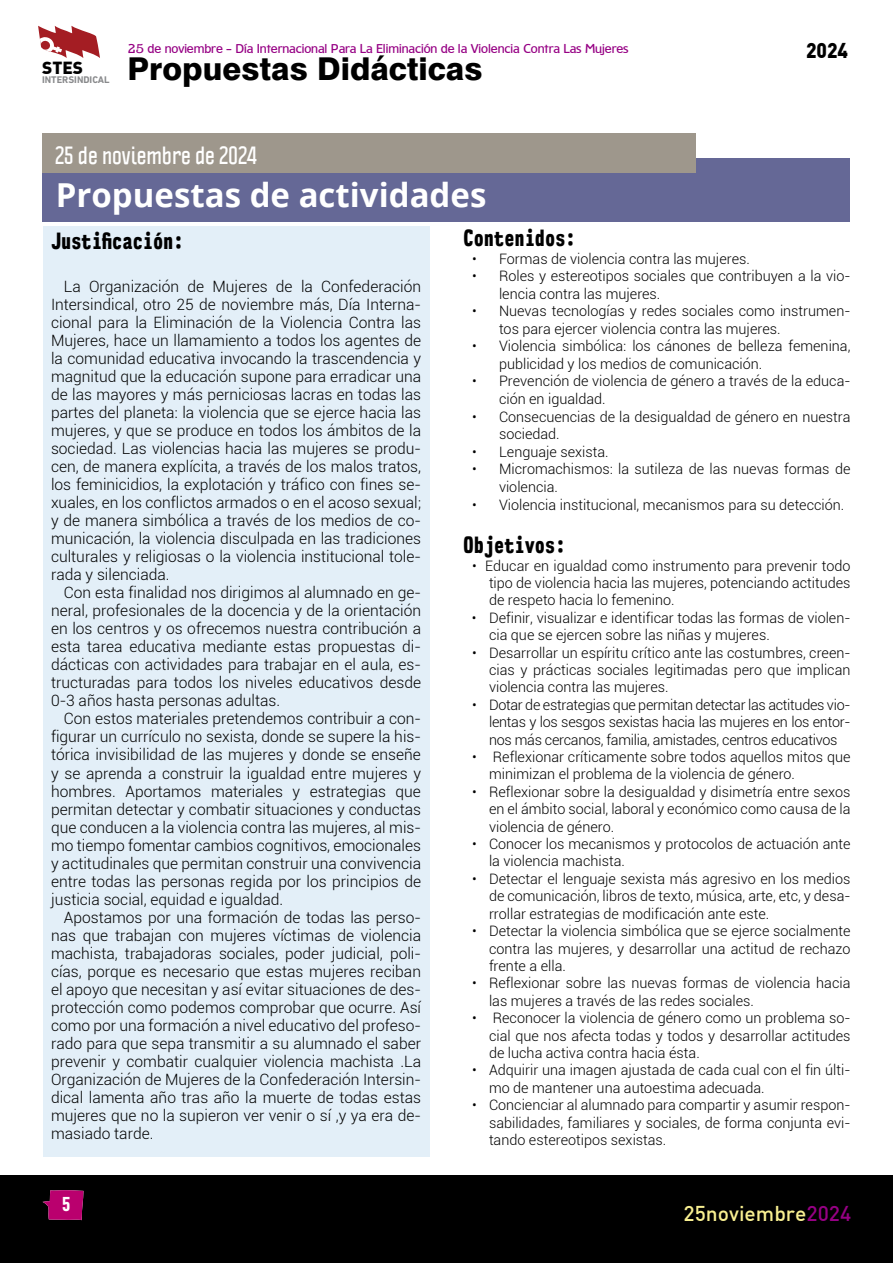
<style>
.page{position:relative;width:893px;height:1263px;background:#fff}
.page>*{position:absolute;margin:0;border:0;box-sizing:border-box;transform-origin:0 0}
.t1{font:700 33px "Open Sans";color:#fff}
.t2{font:800 31.5px "Swiss 721 BT";color:#000}
.t3{font:700 22.8px "Politica";color:#fff}
.t4{font:21px "NK57 Monospace Cd Eb";color:#000}
.t5{font:500 21px "DIN";color:#f8ef91}
.t6{font:21px "DIN Black";color:#000;scale:.9 1}
.t7{font:20.4px "D DIN Condensed Bold";color:#fff}
.t8{font:17.1px "DIN Black";color:#000}
.t9{font:300 15.6px/18px "Roboto";color:#000;text-align:justify}
.t10{font:300 14.4px/17.4px "Roboto";color:#000}
.t11{font:12.15px "TF Maltby Antique";color:#960084;scale:1.11 1}
.t12{font:700 9.75px "DIN Next LT Pro";color:#898a8c}
.s1{color:#960084}
</style>
<div class="page">
<svg style="left:38px;top:26px;width:62px;height:32px"></svg>
<div style="left:0;top:1175px;width:893px;height:88px;background:#000"></div>
<svg style="left:43px;top:1190px;width:41px;height:30px"></svg>
<div style="left:43px;top:226px;width:386px;height:931px;background:#e3eff8"></div>
<div style="left:43px;top:158px;width:807px;height:63px;background:#656896"></div>
<div style="left:43px;top:133px;width:653px;height:39px;background:#9e978c"></div>
<p class="t8" style="left:42px;top:56px;width:42px">STES</p>
<p class="t12" style="left:42px;top:74px;width:69px">INTERSINDICAL</p>
<p class="t11" style="left:128px;top:42px;width:452px">25 de noviembre - Día Internacional Para La Eliminación de la Violencia Contra Las Mujeres</p>
<h2 class="t2" style="left:128px;top:50px;width:357px">Propuestas Didácticas</h2>
<h3 class="t3" style="left:55px;top:140px;width:204px">25 de noviembre de 2024</h3>
<h1 class="t1" style="left:56px;top:172px;width:432px">Propuestas de actividades</h1>
<h3 class="t6" style="left:806px;top:36px;width:48px">2024</h3>
<h3 class="t4" style="left:51px;top:229px;width:134px">Justificación:</h3>
<p class="t9" style="left:51px;top:277px;width:372px;text-indent:13px">La Organización de Mujeres de la Confederación Intersindical, otro 25 de noviembre más, Día Interna&shy;cional para la Eliminación de la Violencia Contra las Mujeres, hace un llamamiento a todos los agentes de la comunidad educativa invocando la trascendencia y magnitud que la educación supone para erradicar una de las mayores y más perniciosas lacras en todas las partes del planeta: la violencia que se ejerce hacia las mujeres, y que se produce en todos los ámbitos de la sociedad. Las violencias hacia las mujeres se produ&shy;cen, de manera explícita, a través de los malos tratos, los feminicidios, la explotación y tráfico con fines se&shy;xuales, en los conflictos armados o en el acoso sexual; y de manera simbólica a través de los medios de co&shy;municación, la violencia disculpada en las tradiciones culturales y religiosas o la violencia institucional tole&shy;rada y silenciada.</p>
<p class="t9" style="left:51px;top:583px;width:372px;text-indent:13px">Con esta finalidad nos dirigimos al alumnado en ge&shy;neral, profesionales de la docencia y de la orientación en los centros y os ofrecemos nuestra contribución a esta tarea educativa mediante estas propuestas di&shy;dácticas con actividades para trabajar en el aula, es&shy;tructuradas para todos los niveles educativos desde 0-3 años hasta personas adultas.</p>
<p class="t9" style="left:51px;top:709px;width:372px;text-indent:13px">Con estos materiales pretendemos contribuir a con&shy;figurar un currículo no sexista, donde se supere la his&shy;tórica invisibilidad de las mujeres y donde se enseñe y se aprenda a construir la igualdad entre mujeres y hombres. Aportamos materiales y estrategias que permitan detectar y combatir situaciones y conductas que conducen a la violencia contra las mujeres, al mis&shy;mo tiempo fomentar cambios cognitivos, emocionales y actitudinales que permitan construir una convivencia entre todas las personas regida por los principios de justicia social, equidad e igualdad.</p>
<p class="t9" style="left:51px;top:907px;width:372px;text-indent:13px">Apostamos por una formación de todas las perso&shy;nas que trabajan con mujeres víctimas de violencia machista, trabajadoras sociales, poder judicial, poli&shy;cías, porque es necesario que estas mujeres reciban el apoyo que necesitan y así evitar situaciones de des&shy;protección como podemos comprobar que ocurre. Así como por una formación a nivel educativo del profeso&shy;rado para que sepa transmitir a su alumnado el saber prevenir y combatir cualquier violencia machista .La Organización de Mujeres de la Confederación Intersin&shy;dical lamenta año tras año la muerte de todas estas mujeres que no la supieron ver venir o sí ,y ya era de&shy;masiado tarde.</p>
<h3 class="t7" style="left:62px;top:1193px;width:10px">5</h3>
<h3 class="t4" style="left:463px;top:225px;width:114px">Contenidos:</h3>
<p class="t10" style="left:472px;top:249px;width:279px">• Formas de violencia contra las mujeres.</p>
<p class="t10" style="left:499px;top:267px;width:353px;text-indent:-27px">• Roles y estereotipos sociales que contribuyen a la vio&shy;lencia contra las mujeres.</p>
<p class="t10" style="left:499px;top:302px;width:353px;text-indent:-27px">• Nuevas tecnologías y redes sociales como instrumen&shy;tos para ejercer violencia contra las mujeres.</p>
<p class="t10" style="left:499px;top:337px;width:353px;text-indent:-27px">• Violencia simbólica: los cánones de belleza femenina, publicidad y los medios de comunicación.</p>
<p class="t10" style="left:499px;top:372px;width:353px;text-indent:-27px">• Prevención de violencia de género a través de la educa&shy;ción en igualdad.</p>
<p class="t10" style="left:499px;top:407px;width:353px;text-indent:-27px">• Consecuencias de la desigualdad de género en nuestra sociedad.</p>
<p class="t10" style="left:472px;top:442px;width:138px">• Lenguaje sexista.</p>
<p class="t10" style="left:499px;top:460px;width:353px;text-indent:-27px">• Micromachismos: la sutileza de las nuevas formas de violencia.</p>
<p class="t10" style="left:472px;top:495px;width:374px">• Violencia institucional, mecanismos para su detección.</p>
<h3 class="t4" style="left:463px;top:532px;width:104px">Objetivos:</h3>
<p class="t10" style="left:489px;top:556px;width:363px;text-align:justify;text-indent:-17px">• Educar en igualdad como instrumento para prevenir todo tipo de violencia hacia las mujeres, potenciando actitudes de respeto hacia lo femenino.</p>
<p class="t10" style="left:489px;top:608px;width:363px;text-indent:-17px">• Definir, visualizar e identificar todas las formas de violen&shy;cia que se ejercen sobre las niñas y mujeres.</p>
<p class="t10" style="left:489px;top:643px;width:363px;text-align:justify;text-indent:-17px">• Desarrollar un espíritu crítico ante las costumbres, creen&shy;cias y prácticas sociales legitimadas pero que implican violencia contra las mujeres.</p>
<p class="t10" style="left:489px;top:696px;width:363px;text-align:justify;text-indent:-17px">• Dotar de estrategias que permitan detectar las actitudes vio&shy;lentas y los sesgos sexistas hacia las mujeres en los entor&shy;nos más cercanos, familia, amistades, centros educativos</p>
<p class="t10" style="left:489px;top:748px;width:363px;text-indent:-17px">• Reflexionar críticamente sobre todos aquellos mitos que minimizan el problema de la violencia de género.</p>
<p class="t10" style="left:489px;top:782px;width:363px;text-align:justify;text-indent:-17px">• Reflexionar sobre la desigualdad y disimetría entre sexos en el ámbito social, laboral y económico como causa de la violencia de género.</p>
<p class="t10" style="left:489px;top:835px;width:363px;text-indent:-17px">• Conocer los mecanismos y protocolos de actuación ante la violencia machista.</p>
<p class="t10" style="left:489px;top:869px;width:363px;text-align:justify;text-indent:-17px">• Detectar el lenguaje sexista más agresivo en los medios de comunicación, libros de texto, música, arte, etc, y desa&shy;rrollar estrategias de modificación ante este.</p>
<p class="t10" style="left:489px;top:922px;width:363px;text-align:justify;text-indent:-17px">• Detectar la violencia simbólica que se ejerce socialmente contra las mujeres, y desarrollar una actitud de rechazo frente a ella.</p>
<p class="t10" style="left:489px;top:974px;width:363px;text-indent:-17px">• Reflexionar sobre las nuevas formas de violencia hacia las mujeres a través de las redes sociales.</p>
<p class="t10" style="left:489px;top:1009px;width:363px;text-align:justify;text-indent:-17px">• Reconocer la violencia de género como un problema so&shy;cial que nos afecta todas y todos y desarrollar actitudes de lucha activa contra hacia ésta.</p>
<p class="t10" style="left:489px;top:1061px;width:363px;text-indent:-17px">• Adquirir una imagen ajustada de cada cual con el fin últi&shy;mo de mantener una autoestima adecuada.</p>
<p class="t10" style="left:489px;top:1096px;width:363px;text-align:justify;text-indent:-17px">• Concienciar al alumnado para compartir y asumir respon&shy;sabilidades, familiares y sociales, de forma conjunta evi&shy;tando estereotipos sexistas.</p>
<h3 class="t5" style="left:684px;top:1199px;width:169px">25noviembre<span class="s1">2024</span></h3>
</div>
